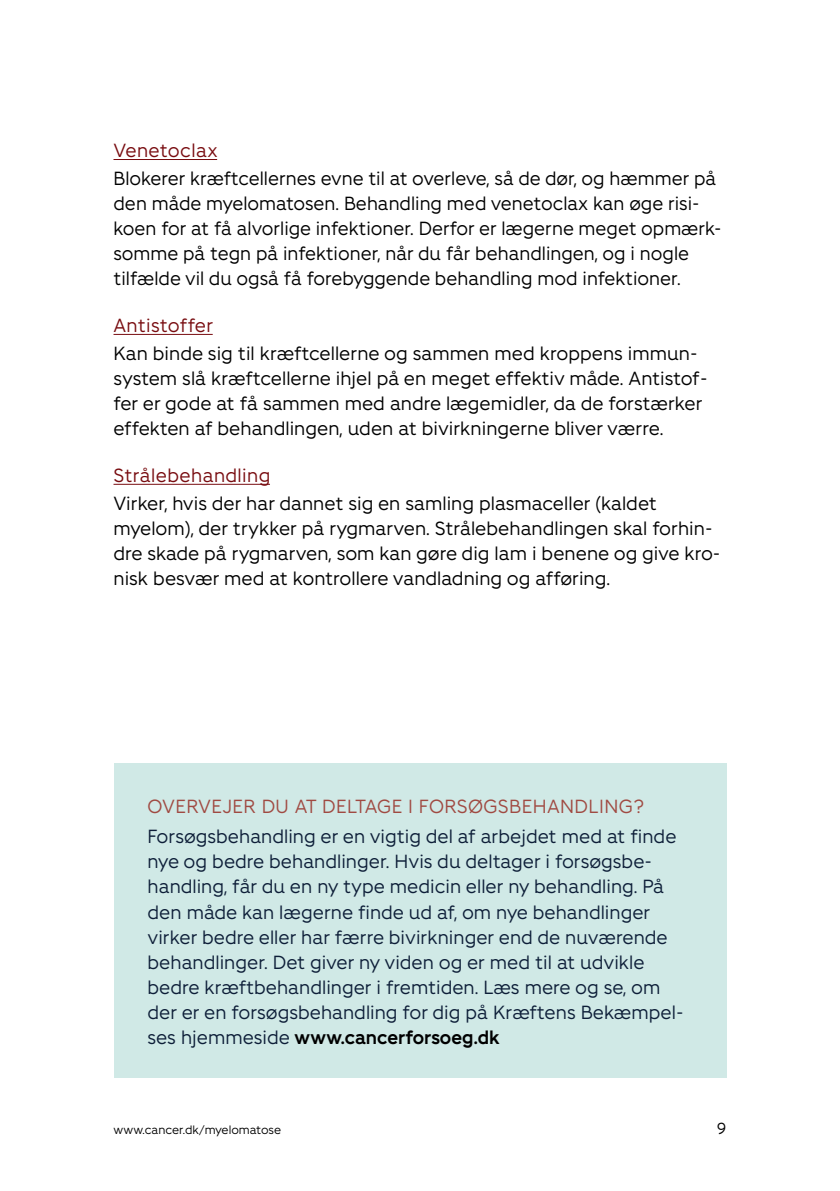
<style>
.page{position:relative;width:840px;height:1191px;background:#fff}
.page>*{position:absolute;margin:0;border:0;box-sizing:border-box;transform-origin:0 0}
.t1{font:19px/25px "Fighter";color:#000}
.t2{font:19px/25px "Fighter";color:#0d1e38}
.t3{font:19px "Fighter";letter-spacing:.02em;color:#a04a42}
.t4{font:19px "Fighter";letter-spacing:.02em;color:#780c10}
.t5{font:19px "Fighter";color:#780c10}
.t6{font:16px "Fighter";color:#000}
.t7{font:12px "Fighter";color:#000}
.s1{font-weight:700;color:#000}
</style>
<div class="page">
<hr style="left:113px;top:159px;width:104px;height:1px;background:#780c10">
<hr style="left:113px;top:334px;width:99px;height:1px;background:#780c10">
<hr style="left:113px;top:484px;width:157px;height:1px;background:#780c10">
<div style="left:113px;top:763px;width:613px;height:314px;background:#d0e9e6"></div>
<p class="t4" style="left:113px;top:137px;width:105px">Venetoclax</p>
<p class="t1" style="left:113px;top:164px;width:609px">Blokerer kræftcellernes evne til at overleve, så de dør, og hæmmer på den måde myelomatosen. Behandling med venetoclax kan øge risi&shy;koen for at få alvorlige infektioner. Derfor er lægerne meget opmærk&shy;somme på tegn på infektioner, når du får behandlingen, og i nogle tilfælde vil du også få forebyggende behandling mod infektioner.</p>
<p class="t5" style="left:113px;top:312px;width:101px">Antistoffer</p>
<p class="t1" style="left:113px;top:339px;width:595px">Kan binde sig til kræftcellerne og sammen med kroppens immun&shy;system slå kræftcellerne ihjel på en meget effektiv måde. Antistof&shy;fer er gode at få sammen med andre lægemidler, da de forstærker effekten af behandlingen, uden at bivirkningerne bliver værre.</p>
<p class="t4" style="left:113px;top:462px;width:158px">Strålebehandling</p>
<p class="t1" style="left:113px;top:489px;width:608px">Virker, hvis der har dannet sig en samling plasmaceller (kaldet myelom), der trykker på rygmarven. Strålebehandlingen skal forhin&shy;dre skade på rygmarven, som kan gøre dig lam i benene og give kro&shy;nisk besvær med at kontrollere vandladning og afføring.</p>
<p class="t3" style="left:147px;top:793px;width:497px">OVERVEJER DU AT DELTAGE I FORSØGSBEHANDLING?</p>
<p class="t2" style="left:147px;top:823px;width:534px">Forsøgsbehandling er en vigtig del af arbejdet med at finde nye og bedre behandlinger. Hvis du deltager i forsøgsbe&shy;handling, får du en ny type medicin eller ny behandling. På den måde kan lægerne finde ud af, om nye behandlinger virker bedre eller har færre bivirkninger end de nuværende behandlinger. Det giver ny viden og er med til at udvikle bedre kræftbehandlinger i fremtiden. Læs mere og se, om der er en forsøgsbehandling for dig på Kræftens Bekæmpel&shy;ses hjemmeside <span class="s1">www.cancerforsoeg.dk</span></p>
<p class="t7" style="left:113px;top:1121px;width:169px">www.cancer.dk/myelomatose</p>
<p class="t6" style="left:716px;top:1117px;width:11px">9</p>
</div>
